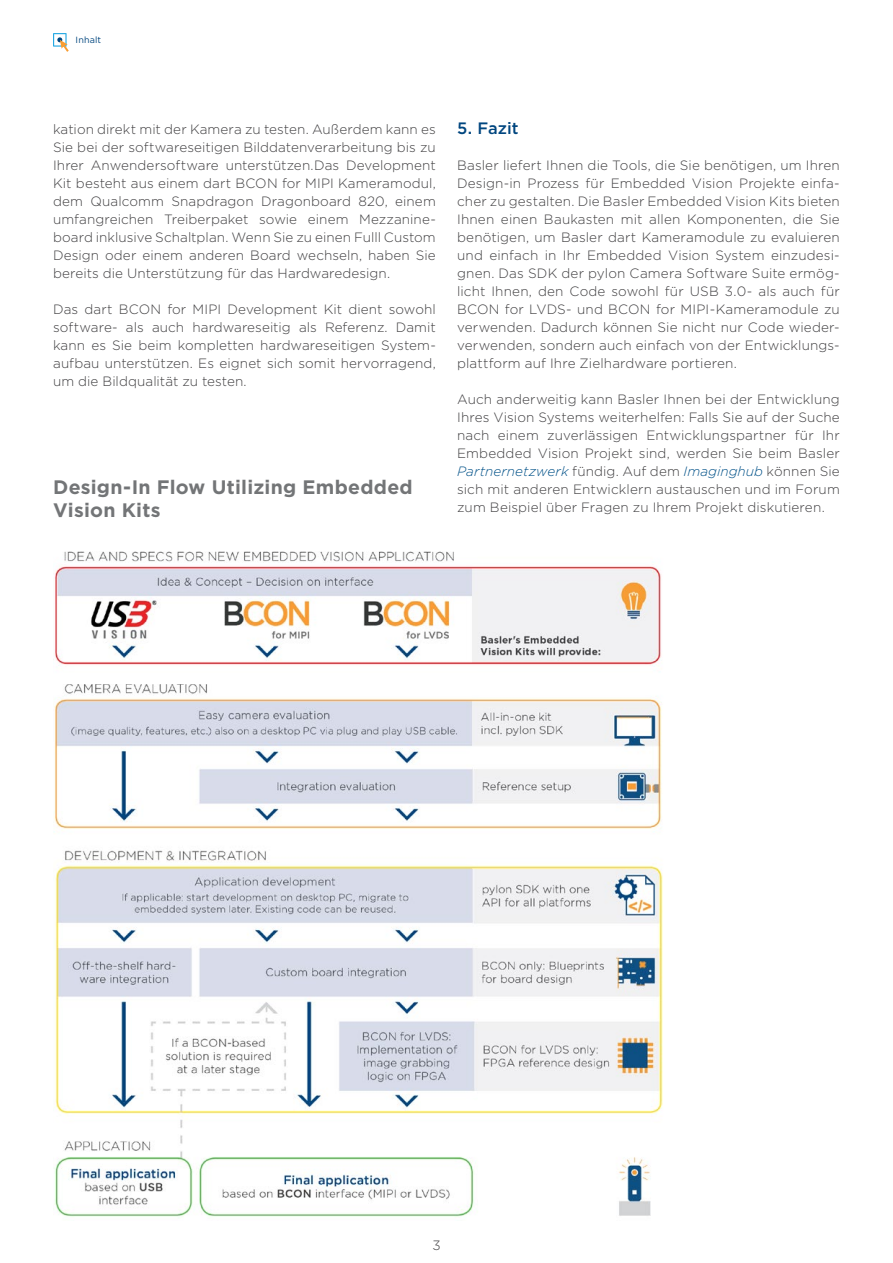
<style>
.page{position:relative;width:893px;height:1263px;background:#fff}
.page>*{position:absolute;margin:0;border:0;box-sizing:border-box;transform-origin:0 0}
.t1{font:700 19.5px/23.2px "Gotham";letter-spacing:.015em;color:#737577}
.t2{font:500 16.5px "Gotham";color:#00467f}
.t3{font:300 13.5px/18px "Gotham";letter-spacing:.005em;color:#414042;text-align:justify}
.t4{font:9px "Gotham";letter-spacing:.02em;color:#00467f}
.s1{font-style:italic;color:#005188}
</style>
<div class="page">
<img style="left:53px;top:551px;width:610px;height:666px">
<svg style="left:53px;top:33px;width:16px;height:19px"></svg>
<p class="t4" style="left:76px;top:34px;width:27px">Inhalt</p>
<p class="t3" style="left:53px;top:120px;width:384px">kation direkt mit der Kamera zu testen. Außerdem kann es Sie bei der softwareseitigen Bilddatenverarbeitung bis zu Ihrer Anwendersoftware unterstützen.Das Development Kit besteht aus einem dart BCON for MIPI Kameramodul, dem Qualcomm Snapdragon Dragonboard 820, einem umfangreichen Treiberpaket sowie einem Mezzanine&shy;board inklusive Schaltplan. Wenn Sie zu einen Fulll Custom Design oder einem anderen Board wechseln, haben Sie bereits die Unterstützung für das Hardwaredesign.</p>
<p class="t3" style="left:53px;top:300px;width:384px">Das dart BCON for MIPI Development Kit dient sowohl software- als auch hardwareseitig als Referenz. Damit kann es Sie beim kompletten hardwareseitigen System&shy;aufbau unterstützen. Es eignet sich somit hervorragend, um die Bildqualität zu testen.</p>
<h1 class="t1" style="left:53px;top:475px;width:361px">Design-In Flow Utilizing Embedded<br>Vision Kits</h1>
<p class="t2" style="left:457px;top:117px;width:63px">5. Fazit</p>
<p class="t3" style="left:457px;top:156px;width:384px">Basler liefert Ihnen die Tools, die Sie benötigen, um Ihren Design-in Prozess für Embedded Vision Projekte einfa&shy;cher zu gestalten. Die Basler Embedded Vision Kits bieten Ihnen einen Baukasten mit allen Komponenten, die Sie benötigen, um Basler dart Kameramodule zu evaluieren und einfach in Ihr Embedded Vision System einzudesi&shy;gnen. Das SDK der pylon Camera Software Suite ermög&shy;licht Ihnen, den Code sowohl für USB 3.0- als auch für BCON for LVDS- und BCON for MIPI-Kameramodule zu verwenden. Dadurch können Sie nicht nur Code wieder&shy;verwenden, sondern auch einfach von der Entwicklungs&shy;plattform auf Ihre Zielhardware portieren.</p>
<p class="t3" style="left:457px;top:390px;width:384px">Auch anderweitig kann Basler Ihnen bei der Entwicklung Ihres Vision Systems weiterhelfen: Falls Sie auf der Suche nach einem zuverlässigen Entwicklungspartner für Ihr Embedded Vision Projekt sind, werden Sie beim Basler <span class="s1">Partnernetzwerk</span> fündig. Auf dem <span class="s1">Imaginghub</span> können Sie sich mit anderen Entwicklern austauschen und im Forum zum Beispiel über Fragen zu Ihrem Projekt diskutieren.</p>
<p class="t3" style="left:433px;top:1236px;width:10px">3</p>
</div>
